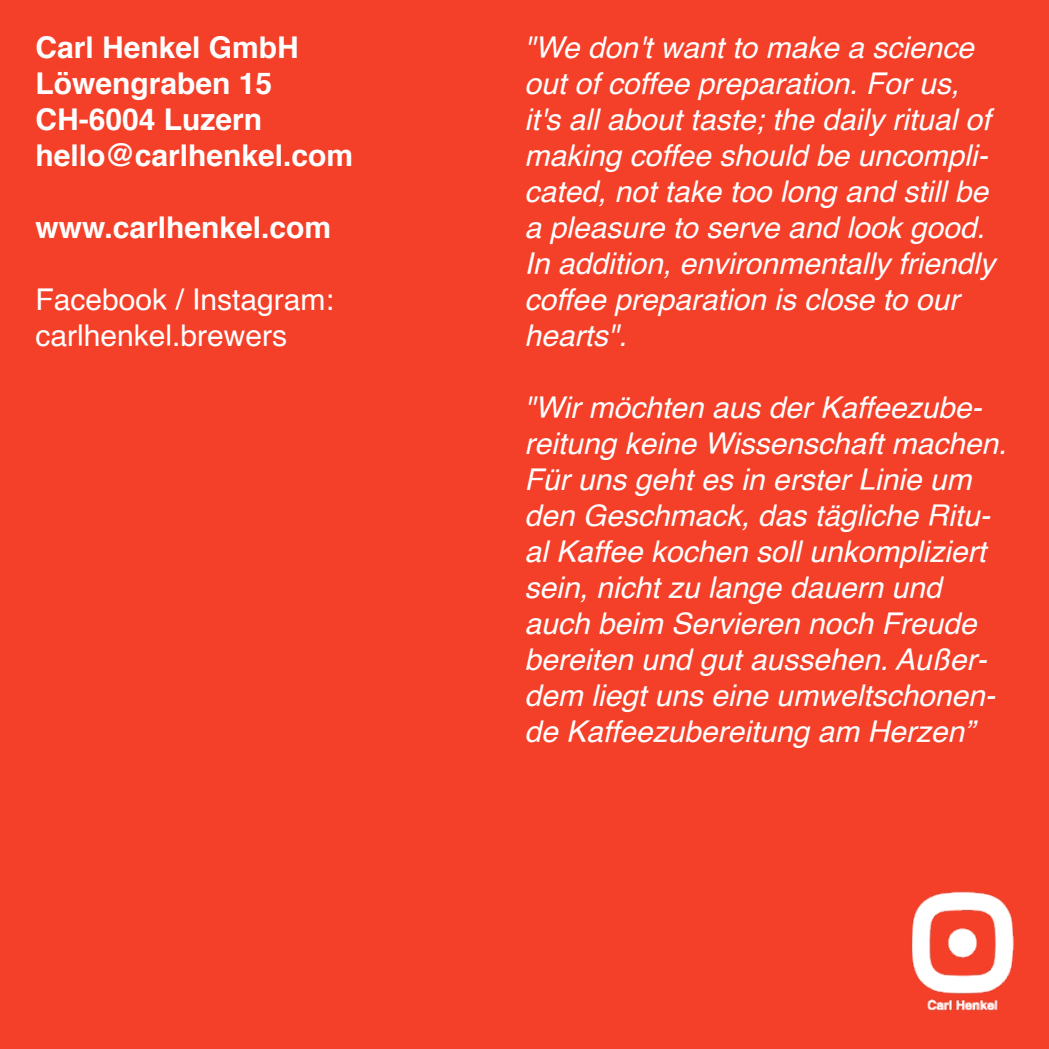
<style>
.page{position:relative;width:1049px;height:1049px;background:#f54029}
.page>*{position:absolute;margin:0;border:0;box-sizing:border-box;transform-origin:0 0}
.t1{font:italic 30px/36px "Helvetica";color:#fff}
.t2{font:700 30px/36px "Helvetica";color:#fff}
.t3{font:30px/36px "Helvetica";color:#fff}
</style>
<div class="page">
<img style="left:911px;top:891px;width:103px;height:120px">
<p class="t2" style="left:35px;top:30px;width:319px">Carl Henkel GmbH<br>Löwengraben 15<br>CH-6004 Luzern hello@carlhenkel.com</p>
<p class="t2" style="left:35px;top:210px;width:297px">www.carlhenkel.com</p>
<p class="t3" style="left:35px;top:282px;width:300px">Facebook / Instagram: carlhenkel.brewers</p>
<p class="t1" style="left:524px;top:30px;width:472px">"We don't want to make a science out of coffee preparation. For us, it's all about taste; the daily ritual of making coffee should be uncompli&shy;cated, not take too long and still be a pleasure to serve and look good.<br>In addition, environmentally friendly coffee preparation is close to our hearts".</p>
<p class="t1" style="left:524px;top:390px;width:483px">"Wir möchten aus der Kaffeezube&shy;reitung keine Wissenschaft machen.<br>Für uns geht es in erster Linie um den Geschmack, das tägliche Ritu&shy;al Kaffee kochen soll unkompliziert sein, nicht zu lange dauern und auch beim Servieren noch Freude bereiten und gut aussehen. Außer&shy;dem liegt uns eine umweltschonen&shy;de Kaffeezubereitung am Herzen”</p>
</div>
